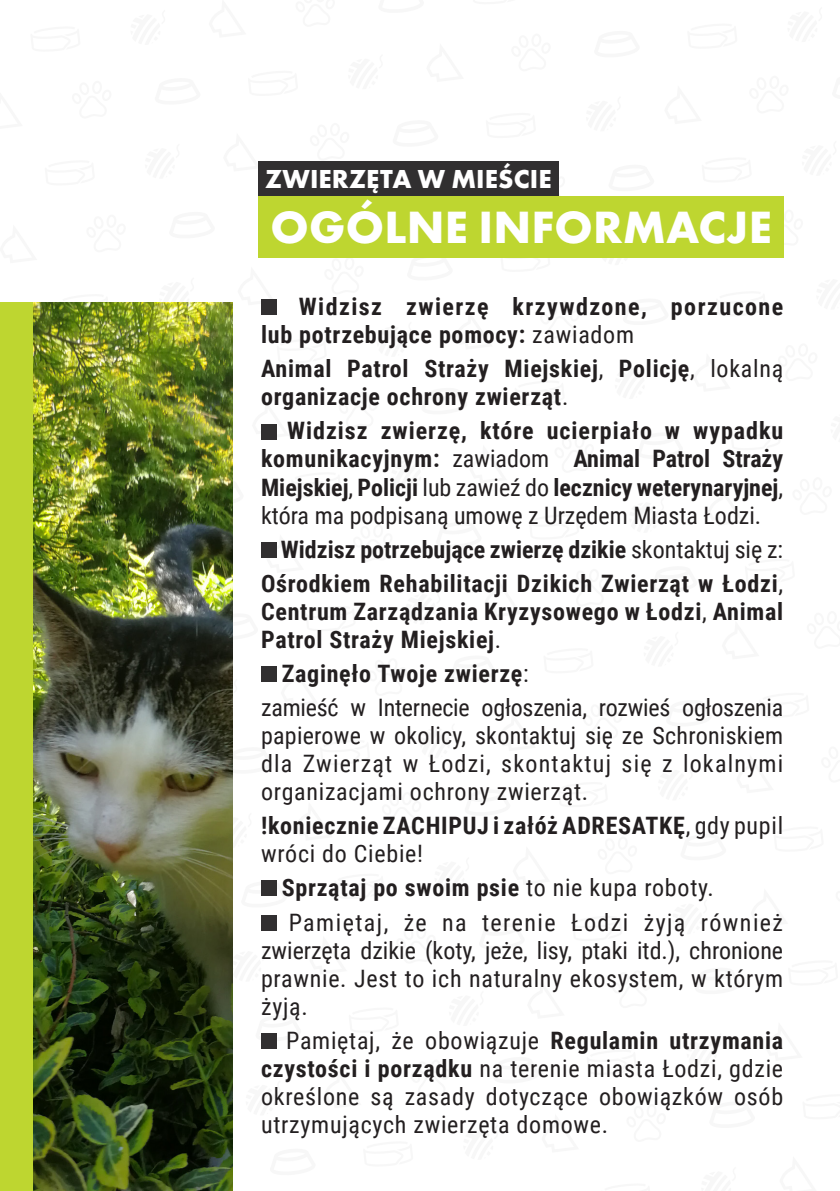
<style>
.page{position:relative;width:840px;height:1191px;background:#fff}
.page>*{position:absolute;margin:0;border:0;box-sizing:border-box;transform-origin:0 0}
.t1{font:47px "Futura PT Bold";letter-spacing:.005em;color:#fff}
.t2{font:27px "Futura PT Bold";letter-spacing:.005em;color:#fff}
.t3{font:700 24px/28px "Roboto Condensed";letter-spacing:.03em;color:#231f20}
.t4{font:24px/28px "Roboto Condensed";letter-spacing:.03em;color:#231f20;text-align:justify}
.t5{font:24px/34.4px "Roboto Condensed";letter-spacing:.06em;color:#231f20}
.t6{font:24px/33.6px "Roboto Condensed";letter-spacing:-.01em;color:#231f20}
.t7{font:700 24px/28px "Roboto Condensed";letter-spacing:.06em;color:#231f20}
.s1{font-weight:400}
.s2{font-weight:700}
</style>
<div class="page">
<svg style="left:558px;top:167px;width:7px;height:30px"></svg>
<svg style="left:261px;top:299px;width:14px;height:1px"></svg>
<svg style="left:782px;top:209px;width:2px;height:38px"></svg>
<svg style="left:276px;top:424px;width:1px;height:15px"></svg>
<svg style="left:232px;top:479px;width:1px;height:27px"></svg>
<svg style="left:276px;top:542px;width:1px;height:16px"></svg>
<svg style="left:232px;top:613px;width:1px;height:27px"></svg>
<svg style="left:232px;top:679px;width:1px;height:35px"></svg>
<svg style="left:232px;top:747px;width:1px;height:27px"></svg>
<svg style="left:232px;top:812px;width:1px;height:36px"></svg>
<svg style="left:276px;top:881px;width:1px;height:15px"></svg>
<svg style="left:232px;top:946px;width:1px;height:35px"></svg>
<img style="left:33px;top:302px;width:199px;height:889px">
<div style="left:261px;top:300px;width:15px;height:15px;background:#312f30"></div>
<div style="left:261px;top:424px;width:15px;height:15px;background:#312f30"></div>
<div style="left:261px;top:542px;width:15px;height:16px;background:#312f30"></div>
<div style="left:261px;top:666px;width:15px;height:16px;background:#312f30"></div>
<div style="left:261px;top:880px;width:15px;height:16px;background:#312f30"></div>
<div style="left:261px;top:915px;width:15px;height:15px;background:#312f30"></div>
<div style="left:261px;top:1033px;width:15px;height:16px;background:#312f30"></div>
<div style="left:258px;top:162px;width:300px;height:35px;background:#312f30"></div>
<div style="left:258px;top:197px;width:524px;height:61px;background:#bed630"></div>
<div style="left:0;top:302px;width:33px;height:889px;background:#bed630"></div>
<p class="t2" style="left:265px;top:162px;width:288px">ZWIERZĘTA W MIEŚCIE</p>
<h1 class="t1" style="left:270px;top:197px;width:502px">OGÓLNE INFORMACJE</h1>
<p class="t7" style="left:261px;top:292px;width:523px;text-indent:38px">Widzisz zwierzę krzywdzone, porzucone lub potrzebujące pomocy: <span class="s1">zawiadom</span></p>
<p class="t3" style="left:261px;top:353px;width:523px">Animal Patrol Straży Miejskiej<span class="s1">,</span> Policję<span class="s1">, lokalną </span>organizacje ochrony zwierząt<span class="s1">.</span></p>
<p class="t3" style="left:261px;top:416px;width:523px;text-align:justify;text-indent:26px">Widzisz zwierzę, które ucierpiało w wypadku komunikacyjnym: <span class="s1">zawiadom</span> Animal Patrol Straży Miejskiej<span class="s1">,</span> Policji <span class="s1">lub zawieź do</span> lecznicy weterynaryjnej<span class="s1">, która ma podpisaną umowę z Urzędem Miasta Łodzi.</span></p>
<p class="t3" style="left:261px;top:532px;width:523px;line-height:33.6px;text-align:right">Widzisz potrzebujące zwierzę dzikie <span class="s1">skontaktuj się z:<br></span>Ośrodkiem Rehabilitacji Dzikich Zwierząt w Łodzi<span class="s1">,</span></p>
<p class="t3" style="left:261px;top:596px;width:523px">Centrum Zarządzania Kryzysowego w Łodzi<span class="s1">,</span> Animal<br>Patrol Straży Miejskiej<span class="s1">.</span></p>
<p class="t6" style="left:261px;top:656px;width:523px;text-indent:21px"><span class="s2">Zaginęło Twoje zwierzę</span>:<br>zamieść w Internecie ogłoszenia, rozwieś ogłoszenia</p>
<p class="t4" style="left:261px;top:720px;width:523px">papierowe w okolicy, skontaktuj się ze Schroniskiem dla Zwierząt w Łodzi, skontaktuj się z lokalnymi organizacjami ochrony zwierząt.</p>
<p class="t3" style="left:261px;top:810px;width:523px">!koniecznie ZACHIPUJ i załóż ADRESATKĘ<span class="s1">, gdy pupil wróci do Ciebie!</span></p>
<p class="t5" style="left:281px;top:869px;width:502px"><span class="s2">Sprzątaj po swoim psie</span> to nie kupa roboty.<br>Pamiętaj, że na terenie Łodzi żyją również</p>
<p class="t4" style="left:261px;top:935px;width:523px">zwierzęta dzikie (koty, jeże, lisy, ptaki itd.), chronione prawnie. Jest to ich naturalny ekosystem, w którym żyją.</p>
<p class="t4" style="left:261px;top:1025px;width:523px;text-indent:25px">Pamiętaj, że obowiązuje <span class="s2">Regulamin utrzymania czystości i porządku</span> na terenie miasta Łodzi, gdzie określone są zasady dotyczące obowiązków osób utrzymujących zwierzęta domowe.</p>
</div>
